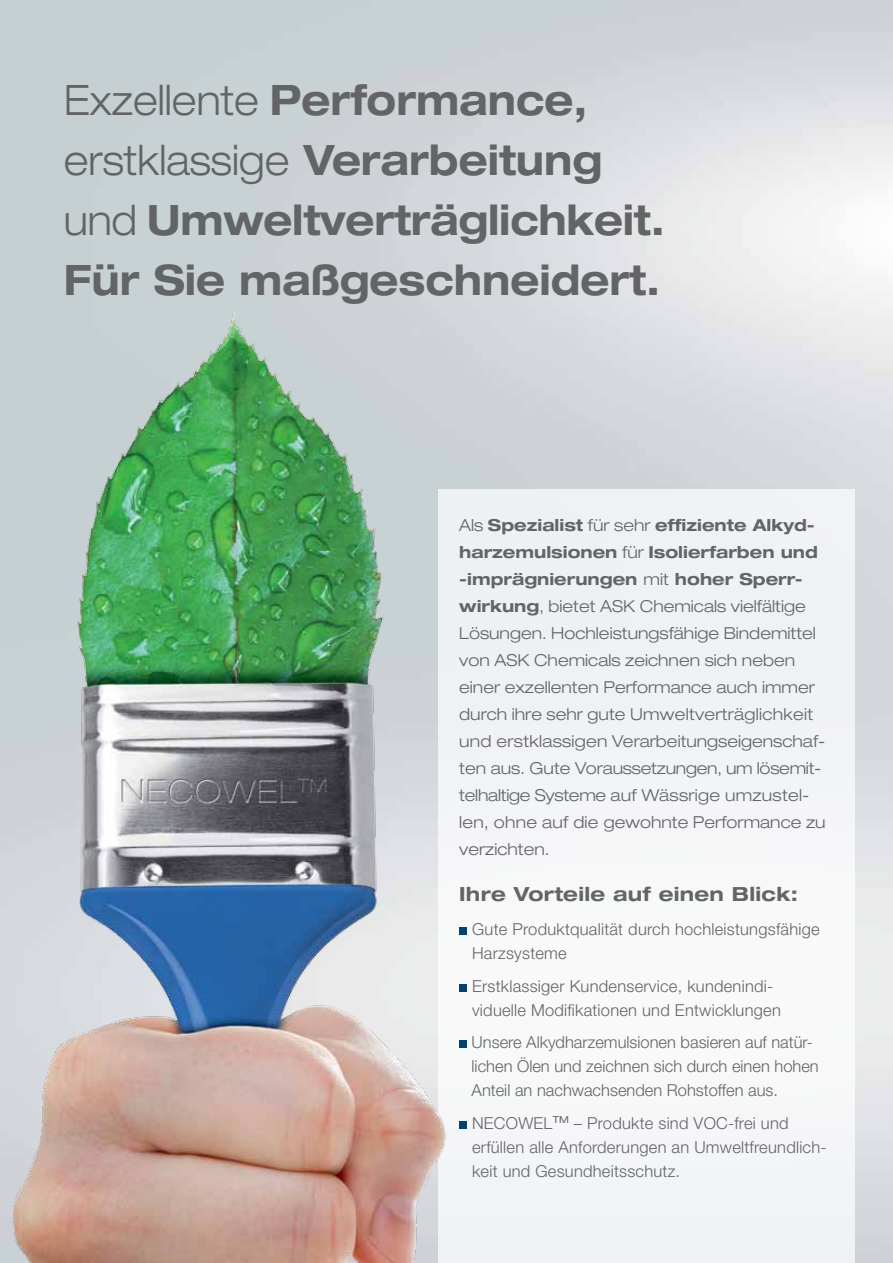
<style>
.page{position:relative;width:893px;height:1263px;background:#fff}
.page>*{position:absolute;margin:0;border:0;box-sizing:border-box;transform-origin:0 0}
.t1{font:700 expanded 42px/60px "Helvetica Neue LT Pro";color:#636466;scale:.91 1}
.t2{font:700 expanded 19.5px "Helvetica Neue LT Pro";letter-spacing:.015em;color:#636466}
.t3{font:300 expanded 16.5px/27px "Helvetica Neue LT Pro";color:#636466}
.t4{font:300 16.5px/24px "Helvetica Neue LT Pro";letter-spacing:.015em;color:#636466}
.s1{font-weight:300}
.s2{font-weight:700}
</style>
<div class="page">
<div style="left:438px;top:489px;width:417px;height:774px;background:#f3f4f5"></div>
<img style="left:0;top:309px;width:459px;height:954px">
<div style="left:459px;top:927px;width:8px;height:8px;background:#004176"></div>
<div style="left:459px;top:984px;width:8px;height:8px;background:#004176"></div>
<div style="left:459px;top:1040px;width:8px;height:8px;background:#004176"></div>
<div style="left:459px;top:1121px;width:8px;height:8px;background:#004176"></div>
<h1 class="t1" style="left:64px;top:68px;width:662px"><span class="s1">Exzellente</span> Performance, <span class="s1">erstklassige</span> Verarbeitung <span class="s1">und</span> Umweltverträglichkeit.<br>Für Sie maßgeschneidert.</h1>
<p class="t3" style="left:459px;top:511px;width:368px">Als <span class="s2">Spezialist</span> für sehr <span class="s2">effiziente Alkyd&shy;harzemulsionen</span> für <span class="s2">Isolierfarben und -imprägnierungen</span> mit <span class="s2">hoher Sperr&shy;wirkung</span>, bietet ASK Chemicals vielfältige Lösungen. Hochleistungsfähige Bindemittel von ASK Chemicals zeichnen sich neben einer exzellenten Performance auch immer durch ihre sehr gute Umweltverträglichkeit und erstklassigen Verarbeitungseigenschaf&shy;ten aus. Gute Voraussetzungen, um lösemit&shy;telhaltige Systeme auf Wässrige umzustel&shy;len, ohne auf die gewohnte Performance zu verzichten.</p>
<p class="t2" style="left:459px;top:881px;width:340px">Ihre Vorteile auf einen Blick:</p>
<p class="t4" style="left:472px;top:917px;width:349px">Gute Produktqualität durch hochleistungsfähige<br>Harzsysteme</p>
<p class="t4" style="left:472px;top:973px;width:310px">Erstklassiger Kundenservice, kundenindi&shy;viduelle Modifikationen und Entwicklungen</p>
<p class="t4" style="left:472px;top:1030px;width:349px">Unsere Alkydharzemulsionen basieren auf natür&shy;lichen Ölen und zeichnen sich durch einen hohen<br>Anteil an nachwachsenden Rohstoffen aus.</p>
<p class="t4" style="left:472px;top:1110px;width:356px">NECOWEL<sup>TM</sup> – Produkte sind VOC-frei und erfüllen alle Anforderungen an Umweltfreundlich&shy;keit und Gesundheitsschutz.</p>
</div>
